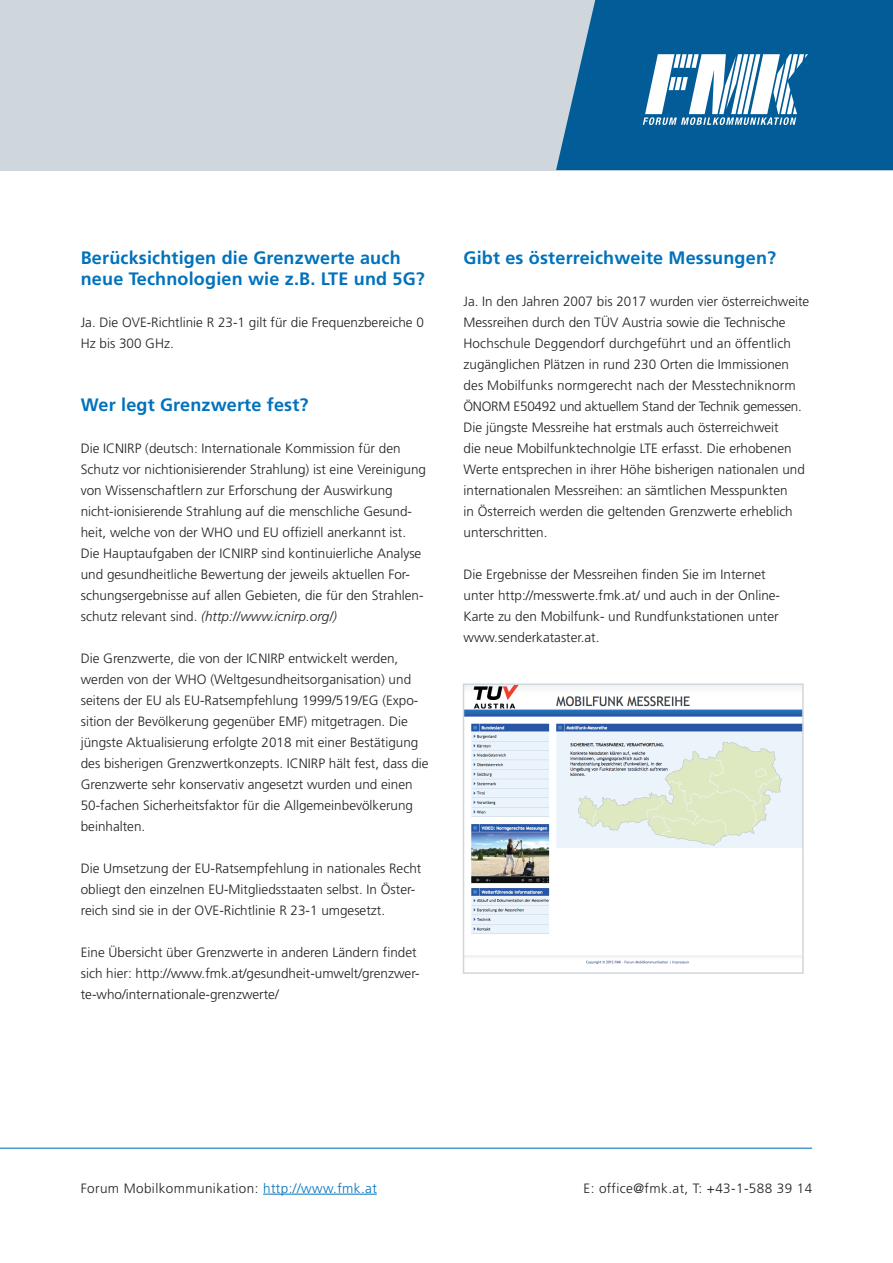
<style>
.page{position:relative;width:893px;height:1263px;background:#fff}
.page>*{position:absolute;margin:0;border:0;box-sizing:border-box;transform-origin:0 0}
.t1{font:700 18px/21px "Frutiger";letter-spacing:.01em;color:#0072bc}
.t2{font:300 13.5px/21px "Frutiger";color:#231f20}
.t3{font:300 13.5px "Frutiger";letter-spacing:.03em;color:#231f20}
.s1{font-style:italic}
.s2{color:#0072bc}
</style>
<div class="page">
<div style="left:0;top:0;width:893px;height:170px;background:#cfd7dc"></div>
<svg style="left:556px;top:0;width:337px;height:170px;background:#10659c"></svg>
<svg style="left:643px;top:54px;width:165px;height:71px;background:#89b3ce"></svg>
<hr style="left:0;top:1148px;width:812px;height:1px;background:#0072bc">
<img style="left:466px;top:686px;width:335px;height:278px">
<div style="left:463px;top:683px;width:341px;height:291px;border:2px solid #cfd7dc"></div>
<hr style="left:263px;top:1194px;width:114px;height:1px;background:#0072bc">
<h1 class="t1" style="left:81px;top:247px;width:346px">Berücksichtigen die Grenzwerte auch neue Technologien wie z.B. LTE und 5G?</h1>
<p class="t2" style="left:81px;top:312px;width:345px">Ja. Die OVE-Richtlinie R 23-1 gilt für die Frequenzbereiche 0<br>Hz bis 300 GHz.</p>
<h1 class="t1" style="left:81px;top:394px;width:229px">Wer legt Grenzwerte fest?</h1>
<p class="t2" style="left:81px;top:438px;width:347px">Die ICNIRP (deutsch: Internationale Kommission für den Schutz vor nichtionisierender Strahlung) ist eine Vereinigung von Wissenschaftlern zur Erforschung der Auswirkung nicht-ionisierende Strahlung auf die menschliche Gesund&shy;heit, welche von der WHO und EU offiziell anerkannt ist.<br>Die Hauptaufgaben der ICNIRP sind kontinuierliche Analyse und gesundheitliche Bewertung der jeweils aktuellen For&shy;schungsergebnisse auf allen Gebieten, die für den Strahlen&shy;schutz relevant sind. <span class="s1">(http://www.icnirp.org/)</span></p>
<p class="t2" style="left:81px;top:648px;width:349px">Die Grenzwerte, die von der ICNIRP entwickelt werden, werden von der WHO (Weltgesundheitsorganisation) und seitens der EU als EU-Ratsempfehlung 1999/519/EG (Expo&shy;sition der Bevölkerung gegenüber EMF) mitgetragen. Die jüngste Aktualisierung erfolgte 2018 mit einer Bestätigung des bisherigen Grenzwertkonzepts. ICNIRP hält fest, dass die Grenzwerte sehr konservativ angesetzt wurden und einen 50-fachen Sicherheitsfaktor für die Allgemeinbevölkerung beinhalten.</p>
<p class="t2" style="left:81px;top:858px;width:342px">Die Umsetzung der EU-Ratsempfehlung in nationales Recht obliegt den einzelnen EU-Mitgliedsstaaten selbst. In Öster&shy;reich sind sie in der OVE-Richtlinie R 23-1 umgesetzt.</p>
<p class="t2" style="left:81px;top:942px;width:340px">Eine Übersicht über Grenzwerte in anderen Ländern findet sich hier: http://www.fmk.at/gesundheit-umwelt/grenzwer&shy;te-who/internationale-grenzwerte/</p>
<h1 class="t1" style="left:463px;top:247px;width:314px">Gibt es österreichweite Messungen?</h1>
<p class="t2" style="left:463px;top:291px;width:347px">Ja. In den Jahren 2007 bis 2017 wurden vier österreichweite Messreihen durch den TÜV Austria sowie die Technische Hochschule Deggendorf durchgeführt und an öffentlich zugänglichen Plätzen in rund 230 Orten die Immissionen des Mobilfunks normgerecht nach der Messtechniknorm ÖNORM E50492 und aktuellem Stand der Technik gemessen.<br>Die jüngste Messreihe hat erstmals auch österreichweit<br>die neue Mobilfunktechnolgie LTE erfasst. Die erhobenen Werte entsprechen in ihrer Höhe bisherigen nationalen und internationalen Messreihen: an sämtlichen Messpunkten<br>in Österreich werden die geltenden Grenzwerte erheblich unterschritten.</p>
<p class="t2" style="left:463px;top:564px;width:318px">Die Ergebnisse der Messreihen finden Sie im Internet unter http://messwerte.fmk.at/ und auch in der Online-Karte zu den Mobilfunk- und Rundfunkstationen unter www.senderkataster.at.</p>
<p class="t3" style="left:81px;top:1180px;width:298px">Forum Mobilkommunikation: <span class="s2">http://www.fmk.at</span></p>
<p class="t3" style="left:583px;top:1180px;width:230px">E: office@fmk.at, T: +43-1-588 39 14</p>
</div>
